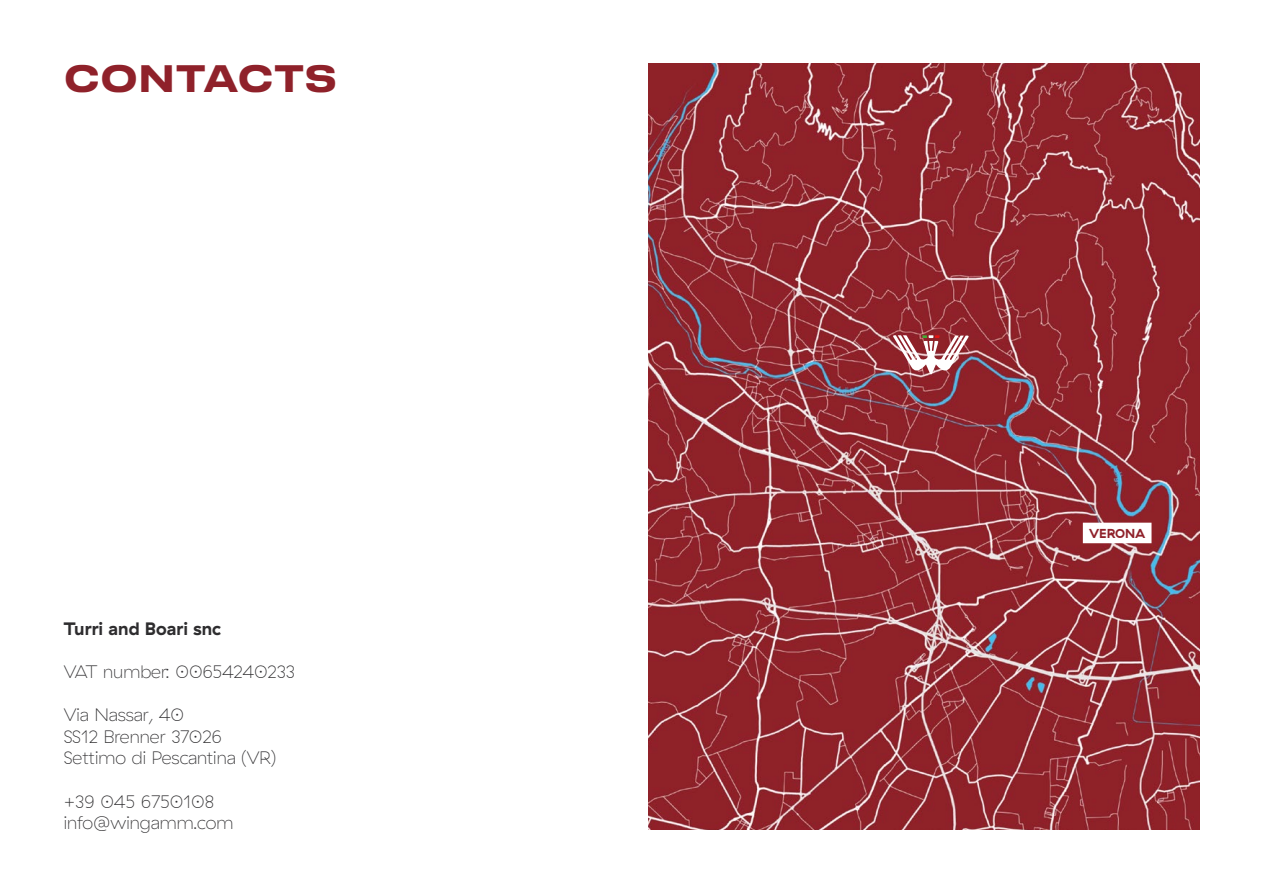
<style>
.page{position:relative;width:1263px;height:893px;background:#fff}
.page>*{position:absolute;margin:0;border:0;box-sizing:border-box;transform-origin:0 0}
.t1{font:500 36px "Druk Text Wide Web";letter-spacing:-.01em;color:#8f212a}
.t2{font:100 18px/21.6px "GT Haptik";color:#2e2d2f}
.t3{font:700 18px "GT Haptik";color:#2e2d2f}
.t4{font:700 12.9px "GT Haptik";color:#8f212a}
</style>
<div class="page">
<img style="left:648px;top:64px;width:551px;height:765px">
<svg style="left:893px;top:335px;width:76px;height:41px"></svg>
<div style="left:1084px;top:524px;width:66px;height:18px;background:#fff"></div>
<h1 class="t1" style="left:64px;top:48px;width:275px">CONTACTS</h1>
<p class="t3" style="left:64px;top:617px;width:159px">Turri and Boari snc</p>
<p class="t2" style="left:64px;top:661px;width:233px">VAT number: 00654240233</p>
<p class="t2" style="left:64px;top:704px;width:214px">Via Nassar, 40<br>SS12 Brenner 37026<br>Settimo di Pescantina (VR)</p>
<p class="t2" style="left:64px;top:791px;width:171px">+39 045 6750108 info@wingamm.com</p>
<p class="t4" style="left:1089px;top:526px;width:58px">VERONA</p>
</div>
